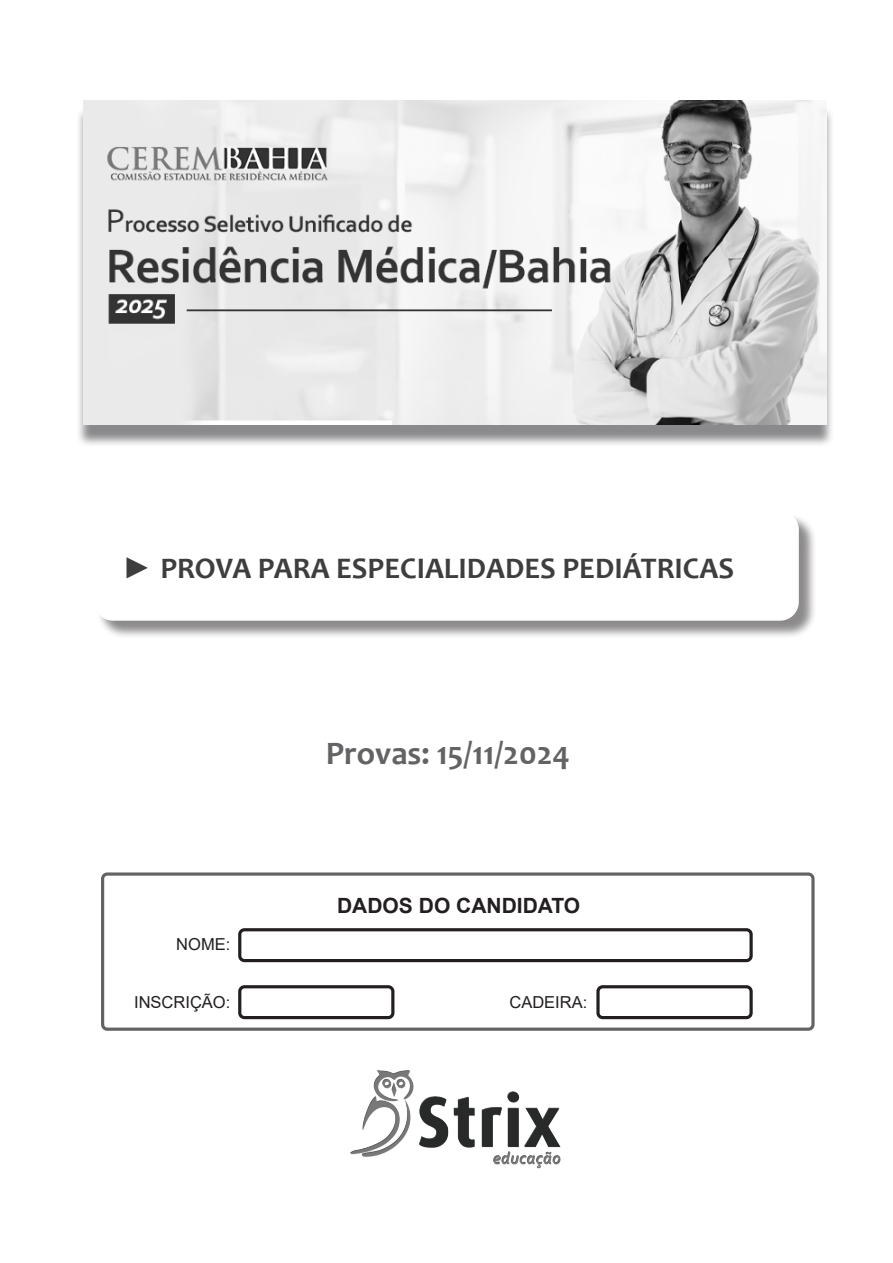
<style>
.page{position:relative;width:893px;height:1263px;background:#fff}
.page>*{position:absolute;margin:0;border:0;box-sizing:border-box;transform-origin:0 0}
.Resposta{font:700 33px "Candara";color:#636366}
.Resposta-2{font:700 30px "Candara";color:#3e3e3f}
.TituloProva{font:700 21px "Arial";color:#231f20}
.TituloProva-2{font:16.5px "Arial";color:#231f20}
.s1{font-family:"Arial";font-weight:900}
</style>
<div class="page">
<div style="left:97px;top:513px;width:720px;height:126px;background:#231f20;opacity:.75"></div>
<div style="left:95px;top:512px;width:703px;height:108px;background:#fff;border-radius:18px"></div>
<div style="left:94px;top:511px;width:705px;height:110px;border:2px solid #fff;border-radius:18px"></div>
<img style="left:350px;top:1070px;width:211px;height:99px">
<div style="left:101px;top:872px;width:714px;height:159px;border:3px solid #231f20;border-radius:5px"></div>
<div style="left:238px;top:928px;width:515px;height:34px;border:3px solid #231f20;border-radius:5px"></div>
<div style="left:238px;top:985px;width:156px;height:34px;border:3px solid #231f20;border-radius:5px"></div>
<div style="left:596px;top:985px;width:157px;height:34px;border:3px solid #231f20;border-radius:5px"></div>
<div style="left:75px;top:107px;width:759px;height:341px;background:#636366;opacity:.75"></div>
<img style="left:84px;top:100px;width:742px;height:324px">
<p class="Resposta-2" style="left:122px;top:549px;width:613px"><span class="s1">►</span> PROVA PARA ESPECIALIDADES PEDIÁTRICAS</p>
<p class="Resposta" style="left:326px;top:733px;width:246px">Provas: 15/11/2024</p>
<p class="TituloProva-2" style="left:176px;top:933px;width:56px">NOME:</p>
<p class="TituloProva" style="left:337px;top:891px;width:245px">DADOS DO CANDIDATO</p>
<p class="TituloProva-2" style="left:134px;top:991px;width:98px">INSCRIÇÃO:</p>
<p class="TituloProva-2" style="left:509px;top:991px;width:79px">CADEIRA:</p>
</div>
